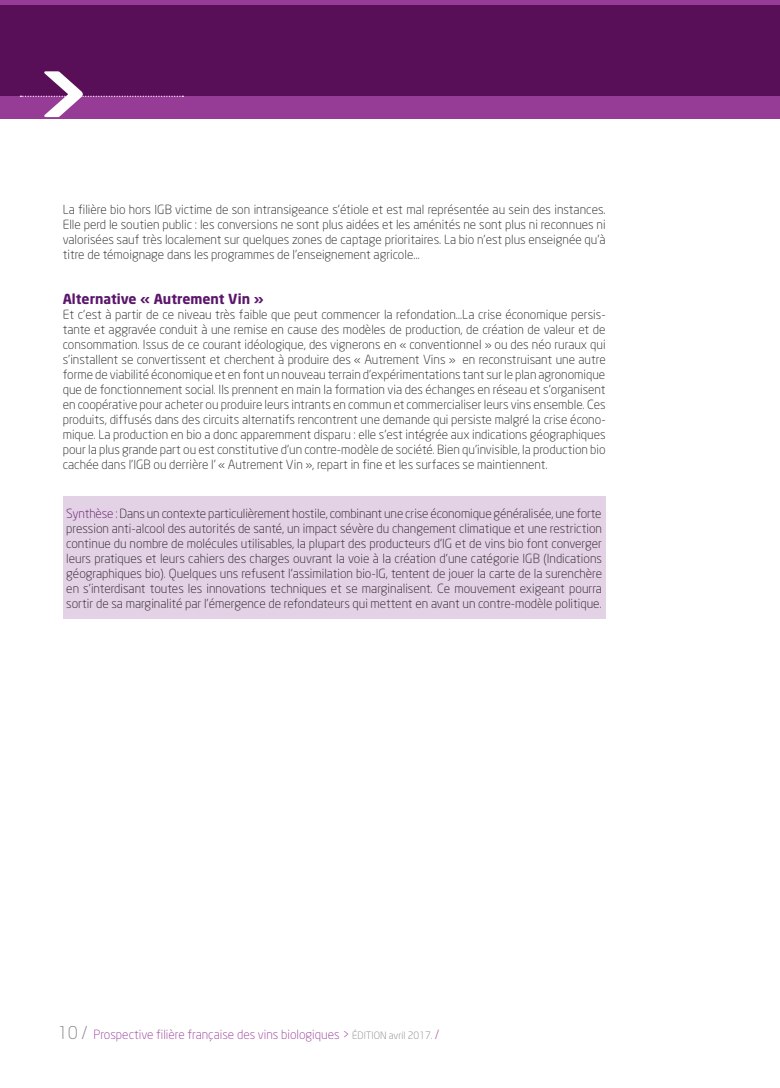
<style>
.page{position:relative;width:780px;height:1088px;background:#fff}
.page>*{position:absolute;margin:0;border:0;box-sizing:border-box;transform-origin:0 0}
.t1{font:700 90px "Neo Sans";color:#fff}
.TITRE1{font:700 13.75px "Neo Sans";color:#5a166b}
.TEXTE{font:300 12.5px/15px "Neo Sans";color:#231f20;text-align:justify}
.ENCADRE{font:300 12.5px/15px "Neo Sans";color:#231f20;text-align:justify}
.t2{font:300 12.5px "Neo Sans";color:#973c96}
.s1{color:#5c1764}
.s2{font-size:17.5px;color:#808285}
.s3{font-size:10px;color:#808285}
</style>
<div class="page">
<div style="left:0;top:0;width:780px;height:96px;background:#973c96"></div>
<svg style="left:0;top:5px;width:780px;height:113px;background:#641663"></svg>
<svg style="left:20px;top:96px;width:163px;height:1px"></svg>
<div style="left:63px;top:497px;width:542px;height:122px;background:#e3d1e6"></div>
<h1 class="t1" style="left:35px;top:38px;width:60px">&gt;</h1>
<p class="TEXTE" style="left:63px;top:202px;width:544px">La filière bio hors IGB victime de son intransigeance s’étiole et est mal représentée au sein des instances.<br>Elle perd le soutien public : les conversions ne sont plus aidées et les aménités ne sont plus ni reconnues ni valorisées sauf très localement sur quelques zones de captage prioritaires. La bio n’est plus enseignée qu’à titre de témoignage dans les programmes de l’enseignement agricole…</p>
<p class="TITRE1" style="left:63px;top:290px;width:202px">Alternative « Autrement Vin »</p>
<p class="TEXTE" style="left:63px;top:307px;width:544px">Et c’est à partir de ce niveau très faible que peut commencer la refondation…La crise économique persis&shy;tante et aggravée conduit à une remise en cause des modèles de production, de création de valeur et de consommation. Issus de ce courant idéologique, des vignerons en « conventionnel » ou des néo ruraux qui s’installent se convertissent et cherchent à produire des « Autrement Vins » en reconstruisant une autre forme de viabilité économique et en font un nouveau terrain d’expérimentations tant sur le plan agronomique que de fonctionnement social. Ils prennent en main la formation via des échanges en réseau et s’organisent en coopérative pour acheter ou produire leurs intrants en commun et commercialiser leurs vins ensemble. Ces produits, diffusés dans des circuits alternatifs rencontrent une demande qui persiste malgré la crise écono&shy;mique. La production en bio a donc apparemment disparu : elle s’est intégrée aux indications géographiques pour la plus grande part ou est constitutive d’un contre-modèle de société. Bien qu’invisible, la production bio cachée dans l’IGB ou derrière l’ « Autrement Vin », repart in fine et les surfaces se maintiennent.</p>
<p class="ENCADRE" style="left:66px;top:506px;width:537px"><span class="s1">Synthèse :</span> Dans un contexte particulièrement hostile, combinant une crise économique généralisée, une forte pression anti-alcool des autorités de santé, un impact sévère du changement climatique et une restriction continue du nombre de molécules utilisables, la plupart des producteurs d’IG et de vins bio font converger leurs pratiques et leurs cahiers des charges ouvrant la voie à la création d’une catégorie IGB (Indications géographiques bio). Quelques uns refusent l’assimilation bio-IG, tentent de jouer la carte de la surenchère en s’interdisant toutes les innovations techniques et se marginalisent. Ce mouvement exigeant pourra sortir de sa marginalité par l’émergence de refondateurs qui mettent en avant un contre-modèle politique.</p>
<p class="t2" style="left:58px;top:1027px;width:383px"><span class="s2">10 /</span> Prospective filière française des vins biologiques &gt; <span class="s3">ÉDITION avril 2017.</span> /</p>
</div>
